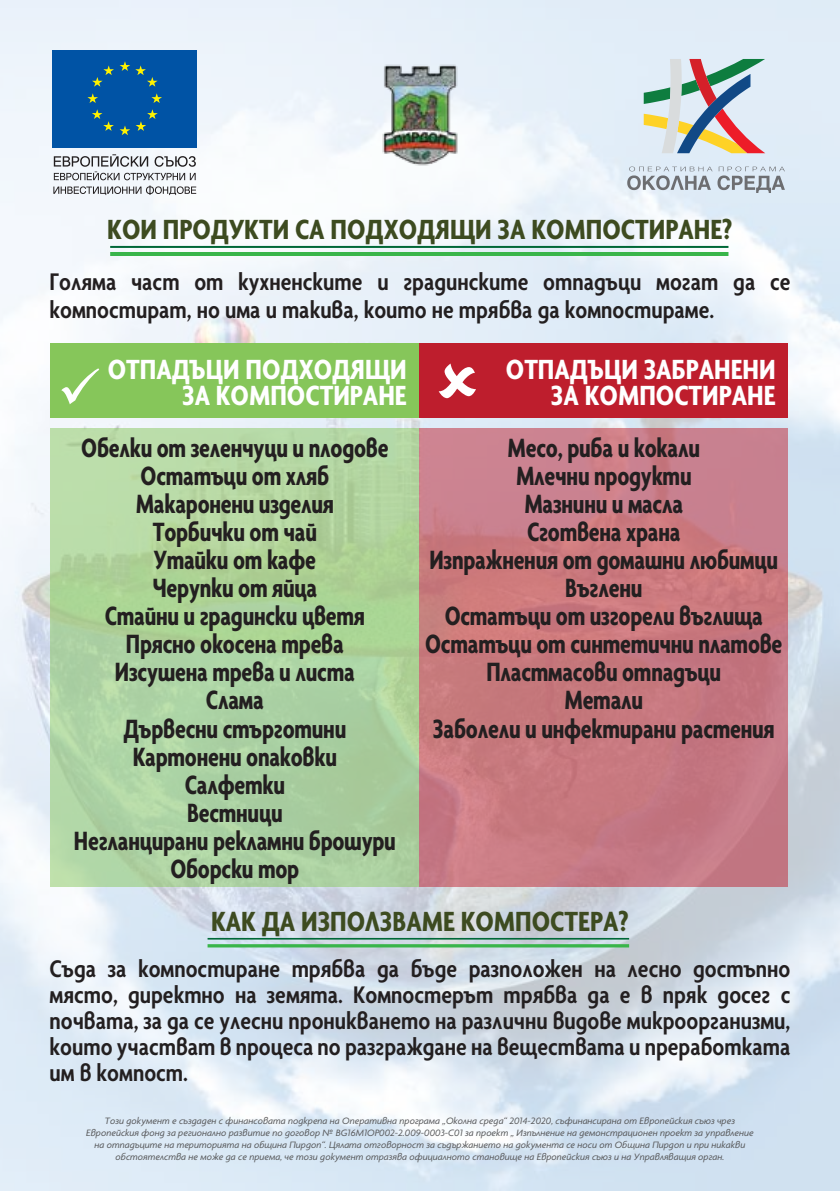
<style>
.page{position:relative;width:840px;height:1191px;background:#fff}
.page>*{position:absolute;margin:0;border:0;box-sizing:border-box;transform-origin:0 0}
.t1{font:700 condensed 30px "Agenda Bg";color:#3d4b20}
.t2{font:700 condensed 30px/26px "Agenda Bg";color:#fff;text-align:right}
.t3{font:700 condensed 28.6px/28px "Agenda Bg";letter-spacing:-.01em;color:#231f20;text-align:center;scale:.91 1}
.t4{font:600 condensed 26px/26px "Agenda Bg";color:#231f20}
.t5{font:italic 10px/12px "Agenda Bg";color:#58595b;text-align:center}
</style>
<div class="page">
<img style="left:0;top:0;width:839px;height:1191px">
<div style="left:53px;top:50px;width:144px;height:97px;background:#0053a5"></div>
<svg style="left:87px;top:93px;width:11px;height:10px"></svg>
<svg style="left:92px;top:61px;width:65px;height:26px"></svg>
<svg style="left:92px;top:109px;width:66px;height:26px"></svg>
<svg style="left:151px;top:93px;width:11px;height:10px"></svg>
<svg style="left:53px;top:154px;width:143px;height:41px"></svg>
<svg style="left:627px;top:166px;width:157px;height:27px;background:#bfc8d1"></svg>
<img style="left:643px;top:59px;width:121px;height:45px">
<img style="left:643px;top:114px;width:18px;height:39px">
<img style="left:689px;top:59px;width:27px;height:15px">
<img style="left:750px;top:108px;width:14px;height:45px">
<img style="left:661px;top:59px;width:20px;height:94px">
<img style="left:676px;top:74px;width:74px;height:79px">
<hr style="left:110px;top:246px;width:618px;height:2px;background:#006838">
<hr style="left:110px;top:252px;width:618px;height:4px;background:#39b54a">
<hr style="left:207px;top:938px;width:421px;height:1px;background:#006838">
<hr style="left:207px;top:944px;width:421px;height:3px;background:#39b54a">
<div style="left:50px;top:343px;width:369px;height:75px;background:#86c65a"></div>
<div style="left:419px;top:343px;width:368px;height:75px;background:#be1e2d"></div>
<div style="left:419px;top:428px;width:368px;height:459px;background:linear-gradient(to bottom,#cb7f88,#c5767e)"></div>
<svg style="left:50px;top:428px;width:369px;height:459px;background:#afd3a0"></svg>
<img style="left:371px;top:60px;width:97px;height:111px">
<h1 class="t1" style="left:107px;top:212px;width:626px">КОИ ПРОДУКТИ СА ПОДХОДЯЩИ ЗА КОМПОСТИРАНЕ?</h1>
<h3 class="t4" style="left:50px;top:267px;width:742px;line-height:28px">Голяма част от кухненските и градинските отпадъци могат да се компостират, но има и такива, които не трябва да компостираме.</h3>
<h1 class="t2" style="left:108px;top:356px;width:300px">ОТПАДЪЦИ ПОДХОДЯЩИ</h1>
<h1 class="t2" style="left:505px;top:356px;width:271px">ОТПАДЪЦИ ЗАБРАНЕНИ<br>ЗА КОМПОСТИРАНЕ</h1>
<h1 class="t2" style="left:57px;top:382px;width:351px">✓ ЗА КОМПОСТИРАНЕ</h1>
<p class="t3" style="left:74px;top:434px;width:355px">Обелки от зеленчуци и плодове<br>Остатъци от хляб<br>Макаронени изделия<br>Торбички от чай<br>Утайки от кафе<br>Черупки от яйца<br>Стайни и градински цветя<br>Прясно окосена трева<br>Изсушена трева и листа<br>Слама<br>Дървесни стърготини<br>Картонени опаковки<br>Салфетки<br>Вестници<br>Негланцирани рекламни брошури<br>Оборски тор</p>
<h2 class="t3" style="left:425px;top:434px;width:394px">Месо, риба и кокали<br>Млечни продукти<br>Мазнини и масла<br>Сготвена храна<br>Изпражнения от домашни любимци<br>Въглени<br>Oстатъци от изгорели въглища<br>Остатъци от синтетични платове<br>Пластмасови отпадъци<br>Метали<br>Заболели и инфектирани растения</h2>
<h1 class="t1" style="left:211px;top:904px;width:419px">КАК ДА ИЗПОЛЗВАМЕ КОМПОСТЕРА?</h1>
<p class="t4" style="left:50px;top:955px;width:742px;text-align:justify">Съда за компостиране трябва да бъде разположен на лесно достъпно място, директно на земята. Компостерът трябва да е в пряк досег с почвата, за да се улесни проникването на различни видове микроорганизми, които участват в процеса по разграждане на веществата и преработката им в компост.</p>
<p class="t5" style="left:86px;top:1115px;width:668px">Този документ е създаден с финансовата подкрепа на Оперативна програма „Околна среда“ 2014-2020, съфинансирана от Европейския съюз чрез Европейския фонд за регионално развитие по договор № BG16M1OP002-2.009-0003-C01 за проект „ Изпълнение на демонстрационен проект за управление на отпадъците на територията на община Пирдоп“. Цялата отговорност за съдържанието на документа се носи от Община Пирдоп и при никакви обстоятелства не може да се приема, че този документ отразява официалното становище на Европейския съюз и на Управляващия орган.</p>
</div>
